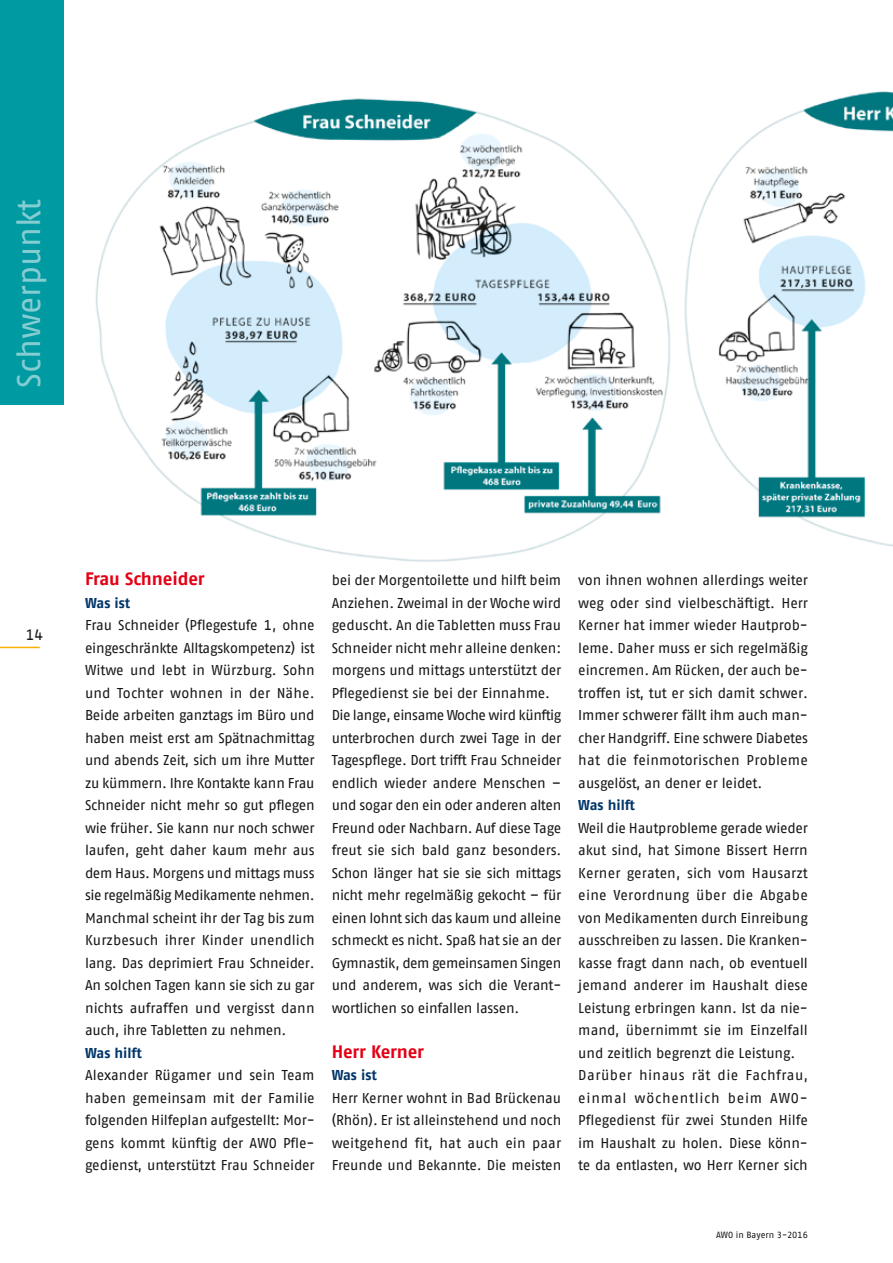
<style>
.page{position:relative;width:893px;height:1263px;background:#fff}
.page>*{position:absolute;margin:0;border:0;box-sizing:border-box;transform-origin:0 0}
.t1{font:33px "AWO Fago Office";letter-spacing:-.005em;color:#86cdd2}
.t2{font:700 18px "AWO Fago Office";letter-spacing:-.01em;color:#e30015}
.t3{font:15px "AWO Fago Office";color:#181716}
.t4{font:14.25px/22.5px "AWO Fago Office";letter-spacing:-.01em;color:#181716;text-align:justify}
.t5{font:700 14.25px "AWO Fago Office";letter-spacing:-.005em;color:#003568}
.t6{font:9px "AWO Fago Office";color:#181716}
</style>
<div class="page">
<hr style="left:0;top:647px;width:40px;height:1px;background:#f9b000">
<div style="left:0;top:0;width:64px;height:405px;background:#009aa3"></div>
<img style="left:95px;top:91px;width:798px;height:471px">
<h1 class="t1" style="left:10px;top:388px;width:190px;rotate:-90deg">Schwerpunkt</h1>
<p class="t3" style="left:26px;top:626px;width:19px">14</p>
<p class="t2" style="left:85px;top:568px;width:121px">Frau Schneider</p>
<p class="t5" style="left:85px;top:594px;width:47px">Was ist</p>
<p class="t4" style="left:85px;top:614px;width:231px">Frau Schneider (Pflegestufe 1, ohne eingeschränkte Alltagskompetenz) ist Witwe und lebt in Würzburg. Sohn und Tochter wohnen in der Nähe.<br>Beide arbeiten ganztags im Büro und haben meist erst am Spätnachmittag und abends Zeit, sich um ihre Mutter zu kümmern. Ihre Kontakte kann Frau Schneider nicht mehr so gut pflegen wie früher. Sie kann nur noch schwer laufen, geht daher kaum mehr aus dem Haus. Morgens und mittags muss sie regelmäßig Medikamente nehmen.<br>Manchmal scheint ihr der Tag bis zum Kurzbesuch ihrer Kinder unendlich lang. Das deprimiert Frau Schneider.<br>An solchen Tagen kann sie sich zu gar nichts aufraffen und vergisst dann auch, ihre Tabletten zu nehmen.</p>
<p class="t5" style="left:85px;top:1044px;width:58px">Was hilft</p>
<p class="t4" style="left:85px;top:1064px;width:231px">Alexander Rügamer und sein Team haben gemeinsam mit der Familie folgenden Hilfeplan aufgestellt: Mor&shy;gens kommt künftig der AWO Pfle&shy;gedienst, unterstützt Frau Schneider</p>
<p class="t4" style="left:332px;top:569px;width:231px;text-align:left">bei der Morgentoilette und hilft beim Anziehen. Zweimal in der Woche wird geduscht. An die Tabletten muss Frau Schneider nicht mehr alleine denken: morgens und mittags unterstützt der Pflegedienst sie bei der Einnahme.<br>Die lange, einsame Woche wird künftig unterbrochen durch zwei Tage in der Tagespflege. Dort trifft Frau Schneider endlich wieder andere Menschen – und sogar den ein oder anderen alten Freund oder Nachbarn. Auf diese Tage freut sie sich bald ganz besonders.<br>Schon länger hat sie sie sich mittags nicht mehr regelmäßig gekocht – für einen lohnt sich das kaum und alleine schmeckt es nicht. Spaß hat sie an der Gymnastik, dem gemeinsamen Singen und anderem, was sich die Verant&shy;wortlichen so einfallen lassen.</p>
<p class="t2" style="left:332px;top:1041px;width:94px">Herr Kerner</p>
<p class="t5" style="left:332px;top:1067px;width:47px">Was ist</p>
<p class="t4" style="left:332px;top:1086px;width:231px">Herr Kerner wohnt in Bad Brückenau (Rhön). Er ist alleinstehend und noch weitgehend fit, hat auch ein paar Freunde und Bekannte. Die meisten</p>
<p class="t4" style="left:578px;top:569px;width:231px">von ihnen wohnen allerdings weiter weg oder sind vielbeschäftigt. Herr Kerner hat immer wieder Hautprob&shy;leme. Daher muss er sich regelmäßig eincremen. Am Rücken, der auch be&shy;troffen ist, tut er sich damit schwer.<br>Immer schwerer fällt ihm auch man&shy;cher Handgriff. Eine schwere Diabetes hat die feinmotorischen Probleme ausgelöst, an dener er leidet.</p>
<p class="t5" style="left:578px;top:797px;width:58px">Was hilft</p>
<p class="t4" style="left:578px;top:816px;width:231px;text-align:left">Weil die Hautprobleme gerade wieder akut sind, hat Simone Bissert Herrn Kerner geraten, sich vom Hausarzt eine Verordnung über die Abgabe von Medikamenten durch Einreibung ausschreiben zu lassen. Die Kranken&shy;kasse fragt dann nach, ob eventuell jemand anderer im Haushalt diese Leistung erbringen kann. Ist da nie&shy;mand, übernimmt sie im Einzelfall und zeitlich begrenzt die Leistung.<br>Darüber hinaus rät die Fachfrau, einmal wöchentlich beim AWO-Pflegedienst für zwei Stunden Hilfe im Haushalt zu holen. Diese könn&shy;te da entlasten, wo Herr Kerner sich</p>
<p class="t6" style="left:716px;top:1230px;width:93px">AWO in Bayern 3-2016</p>
</div>
